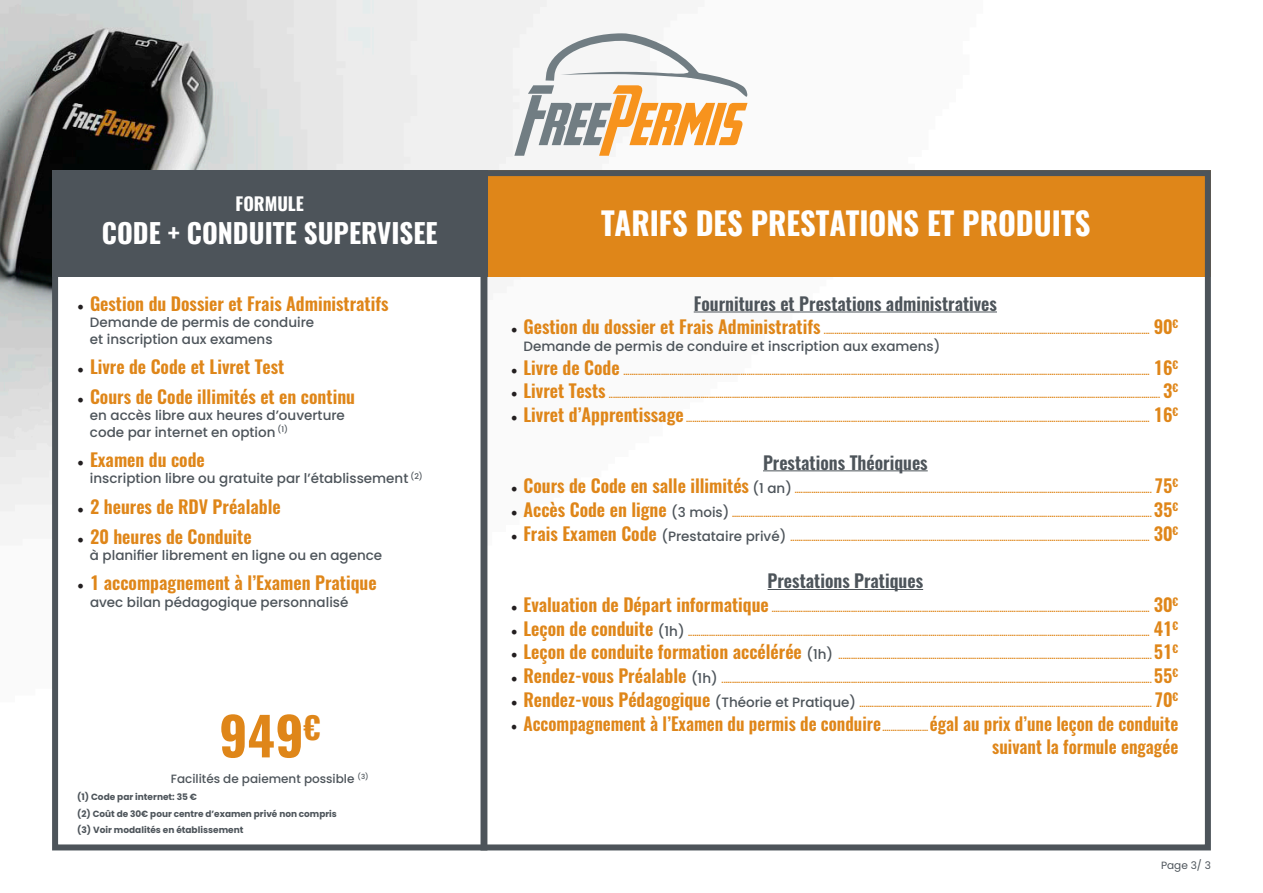
<style>
.page{position:relative;width:1263px;height:893px;background:#fff}
.page>*{position:absolute;margin:0;border:0;box-sizing:border-box;transform-origin:0 0}
.t1{font:700 52.5px "Oswald";color:#df8619}
.t2{font:700 31.5px "Oswald";color:#fff}
.t3{font:700 27px "Oswald";color:#fff}
.t4{font:600 18px "Oswald";color:#df8619}
.t5{font:600 18px/23.7px "Oswald";color:#df8619;text-align:right;scale:.96 1}
.t6{font:600 18px "Oswald";color:#4d545a}
.t7{font:700 18px "Oswald";color:#fff}
.t8{font:500 13.5px/16.5px "Poppins";color:#4d545a}
.t9{font:500 12px "Poppins";color:#4d545a}
.t10{font:10.5px "Poppins";color:#4d545a}
.t11{font:600 9px "Oswald";color:#df8619}
.t12{font:700 9px/16.5px "Poppins";color:#4d545a}
.s1{font-family:"Minion Pro";font-weight:400;color:#231f20}
.s2{font-family:"Minion Pro";font-weight:400;font-size:18px;color:#231f20}
.s3{font-size:18px}
.s4{font-family:"Poppins";font-weight:500;font-size:13.5px;color:#4d545a}
.s5{font-size:9px}
</style>
<div class="page">
<img style="left:0;top:0;width:1157px;height:749px">
<svg style="left:514px;top:33px;width:234px;height:123px"></svg>
<div style="left:480px;top:170px;width:731px;height:106px;background:#df8619"></div>
<div style="left:52px;top:170px;width:435px;height:680px;background:#fff;border:6px solid #4d545a"></div>
<div style="left:480px;top:170px;width:731px;height:680px;border:6px solid #4d545a"></div>
<div style="left:52px;top:170px;width:435px;height:106px;background:#4d545a"></div>
<hr style="left:694px;top:312px;width:303px;height:1px;background:#4d545a">
<hr style="left:763px;top:470px;width:165px;height:1px;background:#4d545a">
<hr style="left:768px;top:589px;width:155px;height:1px;background:#4d545a">
<h3 class="t7" style="left:236px;top:195px;width:70px">FORMULE</h3>
<h3 class="t3" style="left:102px;top:219px;width:337px">CODE + CONDUITE SUPERVISEE</h3>
<h3 class="t4" style="left:77px;top:294px;width:313px"><span class="s1">•</span> Gestion du Dossier et Frais Administratifs</h3>
<h3 class="t8" style="left:90px;top:314px;width:226px">Demande de permis de conduire et inscription aux examens</h3>
<h3 class="t4" style="left:77px;top:357px;width:209px"><span class="s1">•</span> Livre de Code et Livret Test</h3>
<h3 class="t4" style="left:77px;top:387px;width:279px"><span class="s1">•</span> Cours de Code illimités et en continu</h3>
<h3 class="t8" style="left:90px;top:407px;width:256px">en accès libre aux heures d’ouverture code par internet en option <sup>(1)</sup></h3>
<h3 class="t4" style="left:77px;top:450px;width:129px"><span class="s1">•</span> Examen du code</h3>
<h3 class="t8" style="left:90px;top:471px;width:334px">inscription libre ou gratuite par l’établissement <sup>(2)</sup></h3>
<h3 class="t4" style="left:77px;top:497px;width:205px"><span class="s1">•</span> 2 heures de RDV Préalable</h3>
<h3 class="t4" style="left:77px;top:527px;width:176px"><span class="s1">•</span> 20 heures de Conduite</h3>
<h3 class="t8" style="left:90px;top:547px;width:294px">à planifier librement en ligne ou en agence</h3>
<h3 class="t4" style="left:77px;top:573px;width:301px"><span class="s1">•</span> 1 accompagnement à l’Examen Pratique</h3>
<h3 class="t8" style="left:90px;top:594px;width:260px">avec bilan pédagogique personnalisé</h3>
<h1 class="t1" style="left:219px;top:709px;width:103px">949<sup>€</sup></h1>
<h3 class="t9" style="left:171px;top:772px;width:199px">Facilités de paiement possible <sup>(3)</sup></h3>
<p class="t12" style="left:77px;top:789px;width:261px">(1) Code par internet: 35 €<br>(2) Coût de 30€ pour centre d’examen privé non compris (3) Voir modalités en établissement</p>
<h2 class="t2" style="left:601px;top:207px;width:491px">TARIFS DES PRESTATIONS ET PRODUITS</h2>
<h3 class="t6" style="left:694px;top:294px;width:305px">Fournitures et Prestations administratives</h3>
<p class="t11" style="left:511px;top:326px;width:669px"><span class="s2">•</span> <span class="s3">Gestion du dossier et Frais Administratifs</span> ............................................................................................................................................................ <span class="s3">90</span><sup>€</sup></p>
<h3 class="t8" style="left:523px;top:338px;width:418px">Demande de permis de conduire et inscription aux examens)</h3>
<p class="t11" style="left:511px;top:366px;width:669px"><span class="s2">•</span> <span class="s3">Livre de Code</span> ............................................................................................................................................................................................................................................................ <span class="s3">16</span><sup>€</sup></p>
<p class="t11" style="left:511px;top:390px;width:669px"><span class="s2">•</span> <span class="s3">Livret Tests</span> ........................................................................................................................................................................................................................................................................ <span class="s3">3</span><sup>€</sup></p>
<p class="t11" style="left:511px;top:414px;width:669px"><span class="s2">•</span> <span class="s3">Livret d’Apprentissage</span> .............................................................................................................................................................................................................................. <span class="s3">16</span><sup>€</sup></p>
<h3 class="t6" style="left:763px;top:453px;width:166px">Prestations Théoriques</h3>
<p class="t11" style="left:511px;top:485px;width:669px"><span class="s2">•</span> <span class="s3">Cours de Code en salle illimités</span> <span class="s4">(1 an)</span> ........................................................................................................................................................................... <span class="s3">75</span><sup>€</sup></p>
<p class="t11" style="left:511px;top:509px;width:669px"><span class="s2">•</span> <span class="s3">Accès Code en ligne</span> <span class="s4">(3 mois)</span> ......................................................................................................................................................................................................... <span class="s3">35</span><sup>€</sup></p>
<p class="t11" style="left:511px;top:532px;width:669px"><span class="s2">•</span> <span class="s3">Frais Examen Code</span> <span class="s4">(Prestataire privé)</span> ............................................................................................................................................................................ <span class="s3">30</span><sup>€</sup></p>
<h3 class="t6" style="left:768px;top:571px;width:157px">Prestations Pratiques</h3>
<p class="t11" style="left:511px;top:603px;width:669px"><span class="s2">•</span> <span class="s3">Evaluation de Départ informatique</span> ..................................................................................................................................................................................... <span class="s3">30</span><sup>€</sup></p>
<p class="t11" style="left:511px;top:627px;width:669px"><span class="s2">•</span> <span class="s3">Leçon de conduite</span> <span class="s4">(1h)</span> ............................................................................................................................................................................................................................. <span class="s3">41</span><sup>€</sup></p>
<p class="t11" style="left:511px;top:651px;width:669px"><span class="s2">•</span> <span class="s3">Leçon de conduite formation accélérée</span> <span class="s4">(1h)</span> ...................................................................................................................................................... <span class="s3">51</span><sup>€</sup></p>
<p class="t11" style="left:511px;top:675px;width:669px"><span class="s2">•</span> <span class="s3">Rendez-vous Préalable</span> <span class="s4">(1h)</span> .............................................................................................................................................................................................................. <span class="s3">55</span><sup>€</sup></p>
<p class="t11" style="left:511px;top:698px;width:669px"><span class="s2">•</span> <span class="s3">Rendez-vous Pédagogique</span> <span class="s4">(Théorie et Pratique)</span> ............................................................................................................................................ <span class="s3">70</span><sup>€</sup></p>
<h3 class="t5" style="left:511px;top:712px;width:697px"><span class="s1">•</span> Accompagnement à l’Examen du permis de conduire <span class="s5">......................</span> égal au prix d’une leçon de conduite suivant la formule engagée</h3>
<p class="t10" style="left:1161px;top:859px;width:51px">Page 3/ 3</p>
</div>
